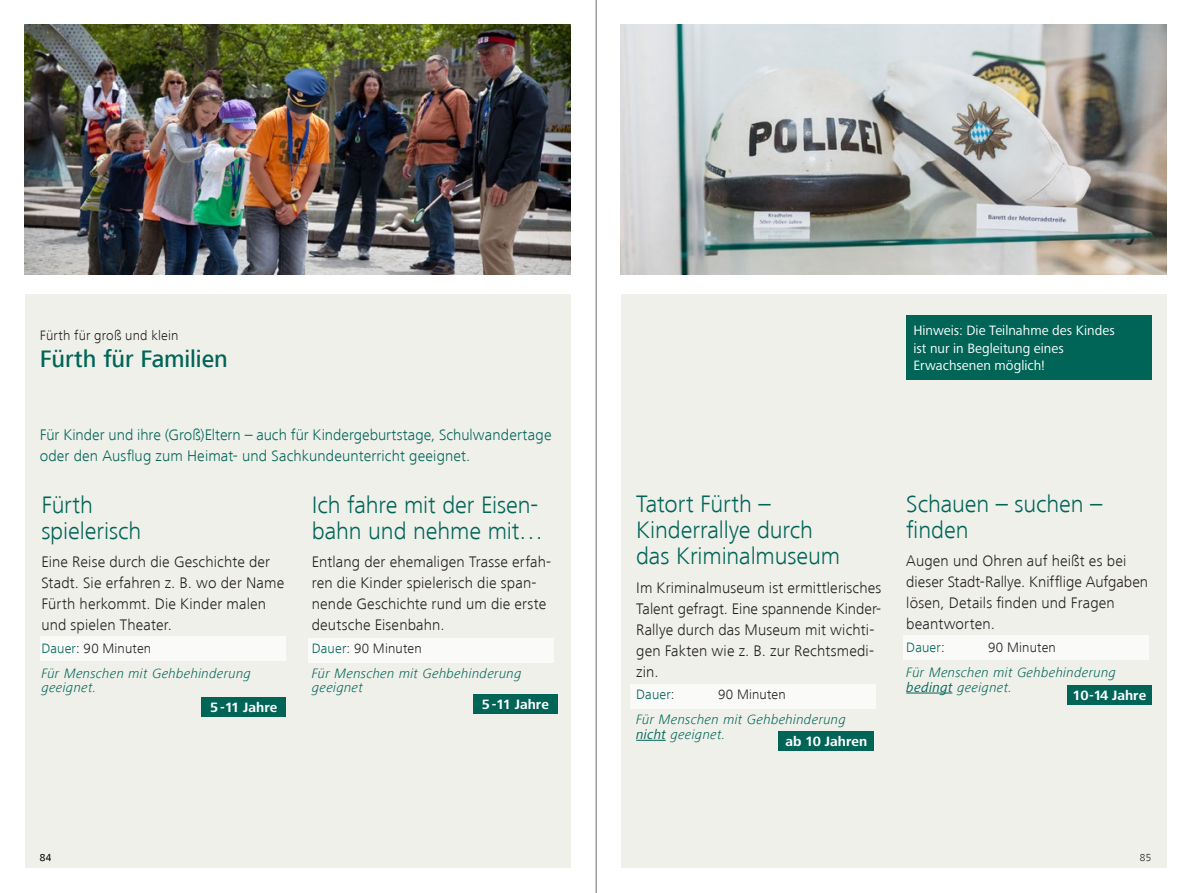
<style>
.page{position:relative;width:1191px;height:893px;background:#fff}
.page>*{position:absolute;margin:0;border:0;box-sizing:border-box;transform-origin:0 0}
.spaz_subhead_14p{font:300 24.5px/26.2px "Frutiger Next LT";letter-spacing:-.005em;color:#006557}
.spaz_subhead_14p-2{font:500 24.5px "Frutiger Next LT";letter-spacing:-.005em;color:#006557}
.spaz_fließ_9p{font:300 15.75px/21px "Frutiger Next LT";letter-spacing:.01em;color:#231f20}
.spaz_fließ_9p-2{font:300 15.75px/21px "Frutiger Next LT";letter-spacing:.005em;color:#006557}
.spaz_gehbehinderung{font:italic 300 14px/14.9px "Frutiger Next LT";letter-spacing:.015em;color:#006557}
.Termine_Kopie{font:14px/17.5px "Frutiger Next Pro";color:#fff}
.spaz_Treffpunkt{font:300 14px "Frutiger Next LT";letter-spacing:.01em;color:#231f20}
.Termine_Kopie-2{font:700 14px "Frutiger Next Pro";color:#fff}
.Fließ_9_pt{font:300 14px "Frutiger Next LT";letter-spacing:.015em;color:#231f20}
.spaz_Treffpunkt-2{font:300 14px "Frutiger Next LT";letter-spacing:.01em;color:#006557}
.t1{font:300 10.5px "Frutiger Next LT";color:#231f20}
.s1{color:#006557}
.s2{color:#231f20}
.s3{font-family:"Frutiger Next Pro";font-weight:400}
</style>
<div class="page">
<div style="left:25px;top:295px;width:545px;height:573px;background:#f0f0eb"></div>
<div style="left:620px;top:295px;width:546px;height:573px;background:#f0f0eb"></div>
<img style="left:25px;top:25px;width:545px;height:250px">
<img style="left:620px;top:25px;width:546px;height:250px">
<div style="left:903px;top:635px;width:246px;height:25px;background:#fafaf9"></div>
<div style="left:630px;top:684px;width:246px;height:25px;background:#fafaf9"></div>
<div style="left:308px;top:638px;width:245px;height:25px;background:#fafaf9"></div>
<div style="left:40px;top:636px;width:246px;height:25px;background:#fafaf9"></div>
<div style="left:201px;top:697px;width:85px;height:19px;background:#006557"></div>
<div style="left:473px;top:694px;width:84px;height:19px;background:#006557"></div>
<div style="left:906px;top:316px;width:245px;height:64px;background:#006557"></div>
<hr style="left:636px;top:740px;width:30px;height:1px;background:#006557">
<hr style="left:906px;top:693px;width:46px;height:1px;background:#006557">
<div style="left:778px;top:731px;width:96px;height:20px;background:#006557"></div>
<div style="left:1067px;top:686px;width:84px;height:19px;background:#006557"></div>
<hr style="left:596px;top:0;width:1px;height:893px;background:#6c6d70">
<p class="Fließ_9_pt" style="left:40px;top:328px;width:140px">Fürth für groß und klein</p>
<p class="Termine_Kopie" style="left:913px;top:322px;width:203px">Hinweis: Die Teilnahme des Kindes ist nur in Begleitung eines<br>Erwachsenen möglich!</p>
<p class="spaz_subhead_14p-2" style="left:40px;top:346px;width:189px">Fürth für Familien</p>
<p class="spaz_fließ_9p-2" style="left:40px;top:425px;width:513px">Für Kinder und ihre (Groß)Eltern – auch für Kindergeburtstage, Schulwandertage oder den Ausflug zum Heimat- und Sachkundeunterricht geeignet.</p>
<p class="spaz_subhead_14p" style="left:41px;top:491px;width:102px">Fürth spielerisch</p>
<p class="spaz_fließ_9p" style="left:41px;top:552px;width:244px">Eine Reise durch die Geschichte der<br>Stadt. Sie erfahren z. B. wo der Name<br>Fürth herkommt. Die Kinder malen und spielen Theater.</p>
<p class="spaz_Treffpunkt" style="left:41px;top:640px;width:111px"><span class="s1">Dauer</span>: 90 Minuten</p>
<p class="spaz_gehbehinderung" style="left:41px;top:665px;width:211px">Für Menschen mit Gehbehinderung geeignet.</p>
<p class="spaz_subhead_14p" style="left:312px;top:491px;width:233px">Ich fahre mit der Eisen&shy;bahn und nehme mit…</p>
<p class="spaz_fließ_9p" style="left:312px;top:552px;width:241px">Entlang der ehemaligen Trasse erfah&shy;ren die Kinder spielerisch die span&shy;nende Geschichte rund um die erste deutsche Eisenbahn.</p>
<p class="spaz_Treffpunkt" style="left:312px;top:640px;width:111px"><span class="s1">Dauer</span>: 90 Minuten</p>
<p class="spaz_gehbehinderung" style="left:312px;top:665px;width:211px">Für Menschen mit Gehbehinderung geeignet</p>
<p class="Termine_Kopie-2" style="left:210px;top:699px;width:69px">5-11 Jahre</p>
<p class="Termine_Kopie-2" style="left:481px;top:696px;width:69px">5-11 Jahre</p>
<p class="spaz_subhead_14p" style="left:636px;top:491px;width:205px">Tatort Fürth –<br>Kinderrallye durch das Kriminalmuseum</p>
<p class="spaz_fließ_9p" style="left:636px;top:577px;width:247px">Im Kriminalmuseum ist ermittlerisches<br>Talent gefragt. Eine spannende Kinder-<br>Rallye durch das Museum mit wichti&shy;gen Fakten wie z. B. zur Rechtsmedi&shy;zin.</p>
<p class="spaz_Treffpunkt-2" style="left:636px;top:687px;width:40px">Dauer<span class="s2">:</span></p>
<p class="spaz_Treffpunkt" style="left:718px;top:687px;width:69px">90 Minuten</p>
<p class="spaz_gehbehinderung" style="left:636px;top:712px;width:211px">Für Menschen mit Gehbehinderung <span class="s3">nicht</span> geeignet.</p>
<p class="Termine_Kopie-2" style="left:785px;top:733px;width:83px">ab 10 Jahren</p>
<p class="spaz_subhead_14p" style="left:906px;top:491px;width:198px">Schauen – suchen – finden</p>
<p class="spaz_fließ_9p" style="left:906px;top:551px;width:243px">Augen und Ohren auf heißt es bei dieser Stadt-Rallye. Knifflige Aufgaben lösen, Details finden und Fragen beantworten.</p>
<p class="spaz_Treffpunkt-2" style="left:906px;top:640px;width:40px">Dauer<span class="s2">:</span></p>
<p class="spaz_Treffpunkt" style="left:988px;top:640px;width:69px">90 Minuten</p>
<p class="spaz_gehbehinderung" style="left:906px;top:665px;width:211px">Für Menschen mit Gehbehinderung <span class="s3">bedingt</span> geeignet.</p>
<p class="Termine_Kopie-2" style="left:1072px;top:688px;width:75px">10-14 Jahre</p>
<p class="t1" style="left:40px;top:852px;width:13px">84</p>
<p class="t1" style="left:1140px;top:852px;width:13px">85</p>
</div>
